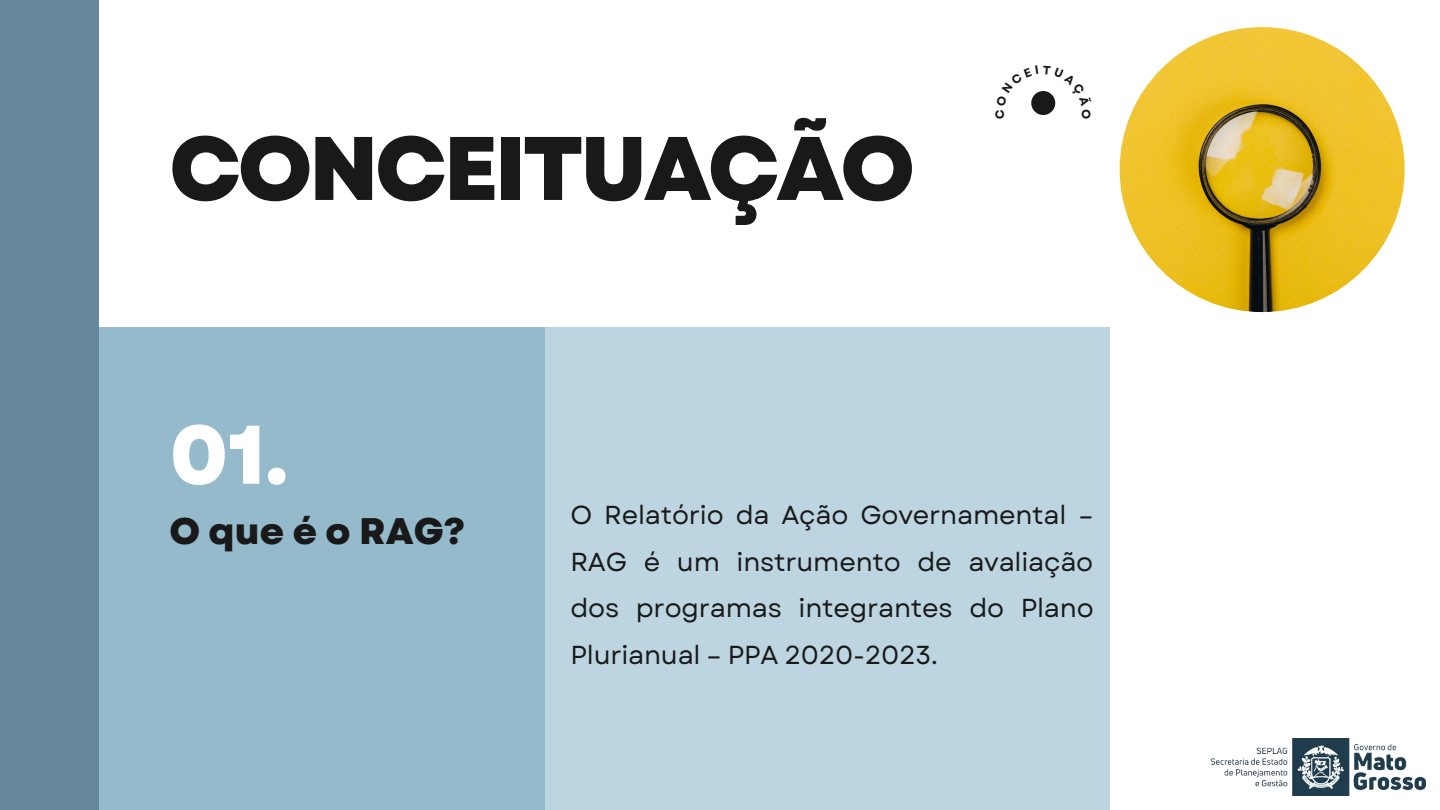
<style>
.page{position:relative;width:1440px;height:810px;background:#fff}
.page>*{position:absolute;margin:0;border:0;box-sizing:border-box;transform-origin:0 0}
.t1{font:800 90px "Garet";letter-spacing:-.04em;color:#191919}
.t2{font:800 83px "Garet";color:#fff}
.t3{font:800 37px "Garet";color:#191919}
.t4{font:26px/46.5px "Garet";letter-spacing:-.01em;color:#191919;text-align:justify}
</style>
<div class="page">
<div style="left:98px;top:328px;width:447px;height:482px;background:#94bacc"></div>
<div style="left:545px;top:328px;width:565px;height:482px;background:#bcd5e1"></div>
<div style="left:0;top:0;width:98px;height:810px;background:#65889d"></div>
<img style="left:1120px;top:27px;width:285px;height:285px;border-radius:50%">
<img style="left:1210px;top:739px;width:217px;height:56px">
<svg style="left:1031px;top:91px;width:25px;height:24px"></svg>
<h1 class="t1" style="left:169px;top:104px;width:747px">CONCEITUAÇÃO</h1>
<h2 class="t2" style="left:170px;top:395px;width:120px">01.</h2>
<h3 class="t3" style="left:169px;top:504px;width:297px">O que é o RAG?</h3>
<p class="t4" style="left:571px;top:492px;width:525px">O Relatório da Ação Governamental – RAG é um instrumento de avaliação dos programas integrantes do Plano Plurianual – PPA 2020-2023.</p>
</div>
